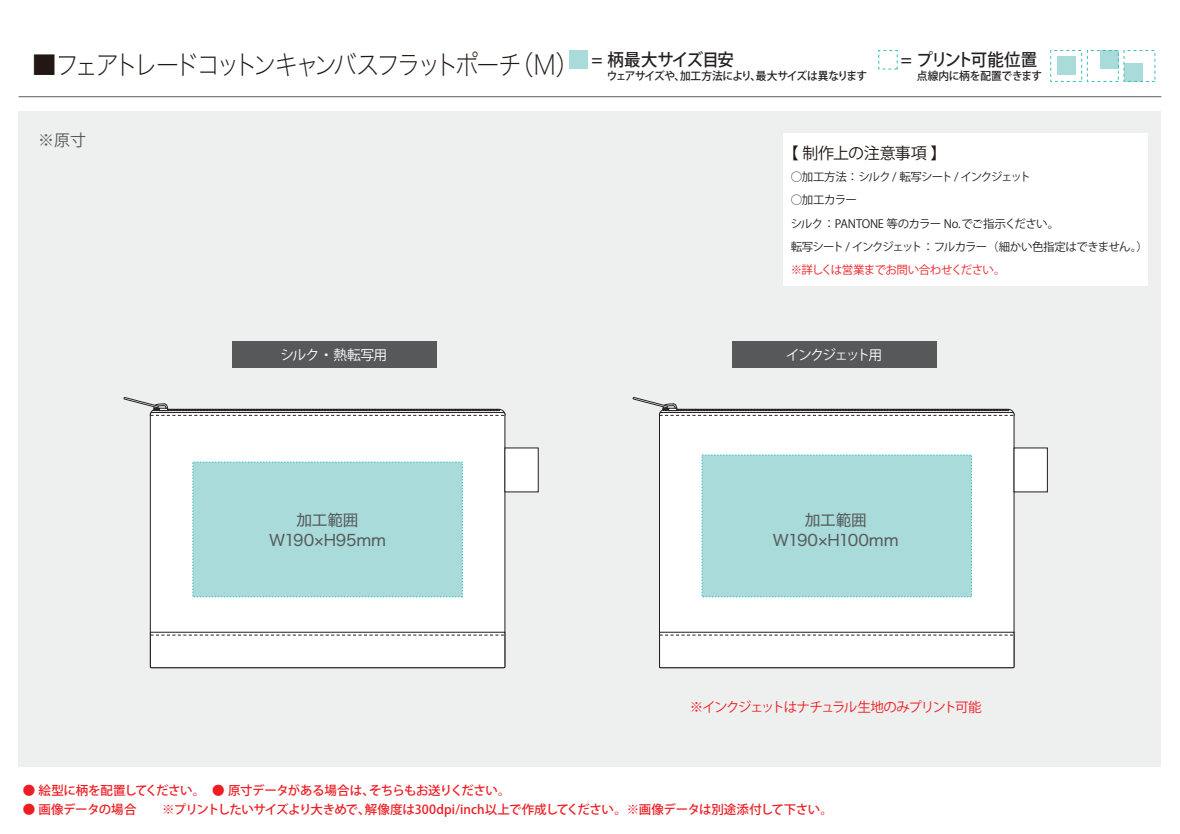
<style>
.page{position:relative;width:1180px;height:834px;background:#fff}
.page>*{position:absolute;margin:0;border:0;box-sizing:border-box;transform-origin:0 0}
.t1{font:27.1px "Hiragino Sans W1";letter-spacing:-.15em;color:#221713}
.t2{font:500 17.25px "Koz Go Pro";letter-spacing:-.1em;color:#231f20;scale:.95 1}
.t3{font:16px "Koz Go Pr 6 N";letter-spacing:-.025em;color:#221713}
.t4{font:16px "Koz Go Pro";color:#57585a}
.t5{font:15.65px/20.2px "Hiragino Sans W4";letter-spacing:-.015em;color:#57585a;text-align:center}
.t6{font:13.8px "Koz Go Pro";letter-spacing:-.045em;color:#fff}
.t7{font:13.8px "Koz Go Pr 6 N";letter-spacing:-.125em;color:#fff}
.t8{font:13.5px "Koz Go Pr 6 N";letter-spacing:-.115em;color:#ee1d23}
.t9{font:500 12.5px "Koz Go Pro";letter-spacing:-.035em;color:#ee1d23}
.t10{font:11.5px/23.1px "Koz Go Pro";letter-spacing:-.075em;color:#231f20}
.t11{font:11.5px "Koz Go Pro";letter-spacing:-.11em;color:#231f20}
.t12{font:11.5px "Koz Go Pr 6 N";letter-spacing:-.055em;color:#ee1d23}
.t13{font:500 11.25px "Koz Go Pro";letter-spacing:-.06em;color:#231f20;scale:.95 1}
.t14{font:500 11.25px "Koz Go Pro";letter-spacing:-.015em;color:#231f20;scale:.95 1}
.s1{font-family:"Koz Go Pr 6 N"}
</style>
<div class="page">
<div style="left:19px;top:112px;width:1142px;height:655px;background:#eef0f0"></div>
<hr style="left:19px;top:96px;width:1142px;height:1px;background:#57585a">
<div style="left:569px;top:51px;width:19px;height:18px;background:#a8dbda"></div>
<div style="left:1056px;top:57px;width:19px;height:18px;background:#a8dbda"></div>
<div style="left:1099px;top:51px;width:19px;height:18px;background:#a8dbda"></div>
<div style="left:1123px;top:63px;width:19px;height:18px;background:#a8dbda"></div>
<div style="left:1050px;top:50px;width:31px;height:32px;border:1px dashed #3bbfbd"></div>
<div style="left:1086px;top:50px;width:32px;height:32px;border:1px dashed #3bbfbd"></div>
<div style="left:783px;top:133px;width:364px;height:152px;background:#fff"></div>
<div style="left:150px;top:412px;width:355px;height:256px;background:#fff;border-radius:2px"></div>
<svg style="left:150px;top:632px;width:355px;height:36px"></svg>
<svg style="left:123px;top:397px;width:382px;height:19px"></svg>
<div style="left:504px;top:448px;width:34px;height:44px;background:#fff;border:1px solid #231f20"></div>
<div style="left:659px;top:412px;width:354px;height:256px;background:#fff;border-radius:2px"></div>
<svg style="left:659px;top:632px;width:355px;height:36px"></svg>
<svg style="left:632px;top:397px;width:382px;height:19px"></svg>
<div style="left:1013px;top:448px;width:34px;height:44px;background:#fff"></div>
<div style="left:193px;top:462px;width:269px;height:135px;background:#a8dbda"></div>
<div style="left:701px;top:455px;width:270px;height:142px;background:#a8dbda"></div>
<div style="left:232px;top:341px;width:204px;height:27px;background:#57585a"></div>
<div style="left:732px;top:341px;width:204px;height:27px;background:#57585a"></div>
<h1 class="t1" style="left:31px;top:41px;width:704px">■フェアトレードコットンキャンバスフラットポーチ（M） <sup>=</sup> <sup>柄最大サイズ目安</sup></h1>
<p class="t13" style="left:607px;top:69px;width:275px">ウェアサイズや、加工方法により、最大サイズは異なります</p>
<h2 class="t2" style="left:900px;top:48px;width:145px">= プリント可能位置</h2>
<p class="t14" style="left:916px;top:69px;width:134px">点線内に柄を配置できます</p>
<p class="t4" style="left:38px;top:129px;width:50px">※原寸</p>
<p class="t3" style="left:782px;top:144px;width:165px">【 制作上の注意事項 】</p>
<p class="t11" style="left:790px;top:170px;width:242px"><span class="s1">○加工方法：</span>シルク/ 転写シート / インクジェット</p>
<p class="t10" style="left:790px;top:189px;width:359px"><span class="s1">○</span>加工カラー<br>シルク：PANTONE 等のカラー No.でご指示ください。<br>転写シート / インクジェット：フルカラー（細かい色指定はできません。）</p>
<p class="t12" style="left:790px;top:263px;width:216px">※詳しくは営業までお問い合わせください。</p>
<p class="t6" style="left:280px;top:346px;width:108px">シルク・熱転写用</p>
<p class="t7" style="left:785px;top:347px;width:98px">インクジェット用</p>
<p class="t5" style="left:269px;top:509px;width:119px">加工範囲<br>W190×H95mm</p>
<p class="t5" style="left:772px;top:509px;width:127px">加工範囲<br>W190×H100mm</p>
<p class="t8" style="left:689px;top:699px;width:293px">※インクジェットはナチュラル生地のみプリント可能</p>
<p class="t9" style="left:23px;top:783px;width:489px">● 絵型に柄を配置してください。　● 原寸データがある場合は、そちらもお送りください。</p>
<p class="t9" style="left:23px;top:801px;width:811px">● 画像データの場合　　※プリントしたいサイズより大きめで、解像度は300dpi/inch以上で作成してください。※画像データは別途添付して下さい。</p>
</div>
